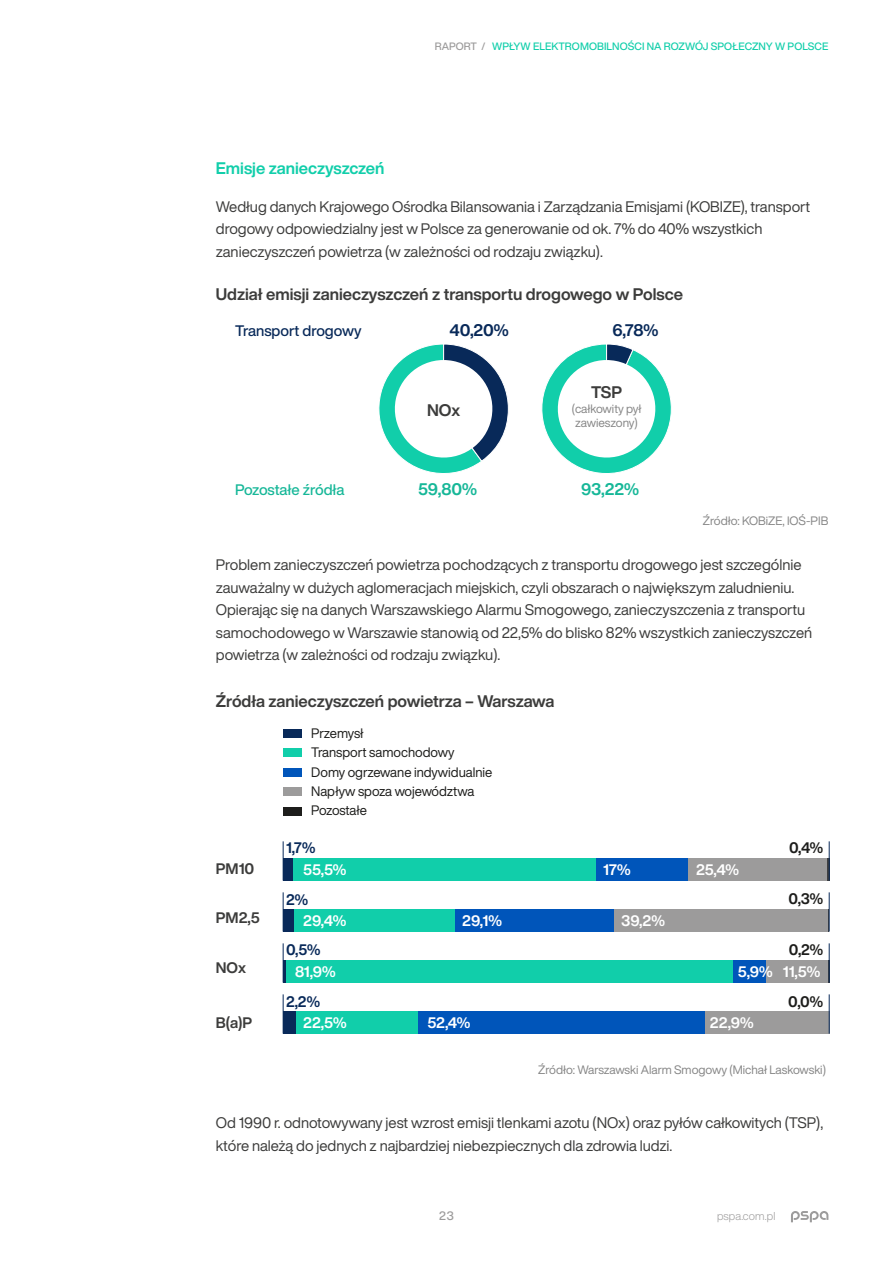
<style>
.page{position:relative;width:893px;height:1263px;background:#fff}
.page>*{position:absolute;margin:0;border:0;box-sizing:border-box;transform-origin:0 0}
.t1{font:700 16.5px "Helvetica Now Display";color:#3c3c3b}
.t2{font:700 16.5px "Helvetica Now Display";color:#11ceaa}
.t3{font:700 16.5px "Helvetica Now Display";color:#16b798}
.t4{font:700 16.5px "Helvetica Now Display";color:#082959}
.t5{font:15px/22.5px "Helvetica Now Display";color:#3c3c3b}
.t6{font:700 15px "Helvetica Now Display";letter-spacing:-.01em;color:#fff}
.t7{font:700 15px "Helvetica Now Display";letter-spacing:-.005em;color:#3c3c3b}
.t8{font:500 15px "Helvetica Now Display";color:#082959}
.t9{font:700 15px "Helvetica Now Display";color:#1d1d1b}
.t10{font:500 15px "Helvetica Now Display";letter-spacing:-.005em;color:#16b798}
.t11{font:700 15px "Helvetica Now Display";color:#082959}
.t12{font:13.5px/19.2px "Helvetica Now Display";color:#1d1d1b}
.t13{font:12px/13.5px "Helvetica Now Display";color:#868686}
.t14{font:500 12px "Helvetica Now Display";color:#9c9b9b}
.t15{font:300 11.25px "Helvetica Now Display";letter-spacing:.01em;color:#9c9b9b}
.t16{font:500 10.5px "Helvetica Now Display";letter-spacing:.01em;color:#11ceaa}
.s1{color:#9c9b9b}
</style>
<div class="page">
<svg style="left:541px;top:344px;width:131px;height:130px"></svg>
<svg style="left:378px;top:344px;width:131px;height:130px"></svg>
<hr style="left:827px;top:858px;width:2px;height:22px;background:#404040">
<hr style="left:827px;top:909px;width:2px;height:23px;background:#404040">
<svg style="left:828px;top:960px;width:1px;height:23px"></svg>
<div style="left:688px;top:858px;width:139px;height:22px;background:#9c9b9b"></div>
<div style="left:613px;top:909px;width:214px;height:23px;background:#9c9b9b"></div>
<div style="left:765px;top:960px;width:63px;height:23px;background:#9c9b9b"></div>
<div style="left:704px;top:1011px;width:125px;height:23px;background:#9c9b9b"></div>
<div style="left:595px;top:858px;width:93px;height:22px;background:#0055ba"></div>
<div style="left:455px;top:909px;width:158px;height:23px;background:#0055ba"></div>
<div style="left:733px;top:960px;width:32px;height:23px;background:#0055ba"></div>
<div style="left:418px;top:1011px;width:286px;height:23px;background:#0055ba"></div>
<div style="left:292px;top:858px;width:303px;height:22px;background:#11ceaa"></div>
<div style="left:294px;top:909px;width:161px;height:23px;background:#11ceaa"></div>
<div style="left:286px;top:960px;width:447px;height:23px;background:#11ceaa"></div>
<div style="left:295px;top:1011px;width:123px;height:23px;background:#11ceaa"></div>
<div style="left:283px;top:858px;width:9px;height:22px;background:#082959"></div>
<div style="left:283px;top:909px;width:11px;height:23px;background:#082959"></div>
<hr style="left:283px;top:960px;width:3px;height:23px;background:#082959">
<div style="left:283px;top:1011px;width:12px;height:23px;background:#082959"></div>
<div style="left:283px;top:729px;width:18px;height:8px;background:#082959"></div>
<div style="left:283px;top:749px;width:18px;height:8px;background:#11ceaa"></div>
<div style="left:283px;top:768px;width:18px;height:8px;background:#0055ba"></div>
<div style="left:283px;top:788px;width:18px;height:8px;background:#9c9b9b"></div>
<div style="left:283px;top:807px;width:18px;height:8px;background:#1d1d1b"></div>
<hr style="left:283px;top:841px;width:1px;height:39px;background:#082959">
<hr style="left:283px;top:943px;width:1px;height:39px;background:#082959">
<hr style="left:283px;top:994px;width:1px;height:39px;background:#082959">
<hr style="left:283px;top:892px;width:1px;height:39px;background:#082959">
<hr style="left:829px;top:841px;width:1px;height:39px;background:#082959">
<hr style="left:829px;top:943px;width:1px;height:39px;background:#082959">
<hr style="left:829px;top:994px;width:1px;height:39px;background:#082959">
<hr style="left:829px;top:892px;width:1px;height:39px;background:#082959">
<svg style="left:791px;top:1211px;width:37px;height:11px"></svg>
<p class="t16" style="left:435px;top:40px;width:395px"><span class="s1">RAPORT /</span> WPŁYW ELEKTROMOBILNOŚCI NA ROZWÓJ SPOŁECZNY W POLSCE</p>
<p class="t2" style="left:216px;top:157px;width:170px">Emisje zanieczyszczeń</p>
<p class="t5" style="left:216px;top:195px;width:596px">Według danych Krajowego Ośrodka Bilansowania i Zarządzania Emisjami (KOBIZE), transport drogowy odpowiedzialny jest w Polsce za generowanie od ok. 7% do 40% wszystkich zanieczyszczeń powietrza (w zależności od rodzaju związku).</p>
<p class="t1" style="left:216px;top:282px;width:469px">Udział emisji zanieczyszczeń z transportu drogowego w Polsce</p>
<p class="t8" style="left:235px;top:320px;width:128px">Transport drogowy</p>
<p class="t10" style="left:235px;top:479px;width:111px">Pozostałe źródła</p>
<p class="t4" style="left:450px;top:318px;width:61px">40,20%</p>
<p class="t4" style="left:613px;top:318px;width:47px">6,78%</p>
<p class="t1" style="left:427px;top:399px;width:35px">NOx</p>
<p class="t1" style="left:591px;top:380px;width:33px">TSP</p>
<p class="t13" style="left:572px;top:402px;width:71px">(całkowity pył zawieszony)</p>
<p class="t3" style="left:418px;top:477px;width:60px">59,80%</p>
<p class="t3" style="left:581px;top:477px;width:59px">93,22%</p>
<p class="t13" style="left:703px;top:514px;width:127px">Źródło: KOBiZE, IOŚ-PIB</p>
<p class="t5" style="left:216px;top:553px;width:598px">Problem zanieczyszczeń powietrza pochodzących z transportu drogowego jest szczególnie zauważalny w dużych aglomeracjach miejskich, czyli obszarach o największym zaludnieniu.<br>Opierając się na danych Warszawskiego Alarmu Smogowego, zanieczyszczenia z transportu samochodowego w Warszawie stanowią od 22,5% do blisko 82% wszystkich zanieczyszczeń powietrza (w zależności od rodzaju związku).</p>
<p class="t1" style="left:216px;top:690px;width:340px">Źródła zanieczyszczeń powietrza – Warszawa</p>
<p class="t12" style="left:311px;top:724px;width:54px">Przemysł</p>
<p class="t7" style="left:216px;top:858px;width:40px">PM10</p>
<p class="t7" style="left:216px;top:908px;width:45px">PM2,5</p>
<p class="t7" style="left:216px;top:957px;width:32px">NOx</p>
<p class="t7" style="left:216px;top:1012px;width:38px">B(a)P</p>
<p class="t12" style="left:311px;top:743px;width:183px">Transport samochodowy<br>Domy ogrzewane indywidualnie<br>Napływ spoza województwa<br>Pozostałe</p>
<p class="t11" style="left:286px;top:837px;width:31px">1,7%</p>
<p class="t11" style="left:286px;top:889px;width:24px">2%</p>
<p class="t11" style="left:286px;top:939px;width:36px">0,5%</p>
<p class="t11" style="left:286px;top:991px;width:35px">2,2%</p>
<p class="t6" style="left:303px;top:859px;width:45px">55,5%</p>
<p class="t6" style="left:303px;top:910px;width:45px">29,4%</p>
<p class="t6" style="left:295px;top:961px;width:42px">81,9%</p>
<p class="t6" style="left:303px;top:1012px;width:45px">22,5%</p>
<p class="t9" style="left:789px;top:837px;width:36px">0,4%</p>
<p class="t9" style="left:789px;top:888px;width:36px">0,3%</p>
<p class="t9" style="left:789px;top:939px;width:36px">0,2%</p>
<p class="t9" style="left:788px;top:991px;width:36px">0,0%</p>
<p class="t6" style="left:603px;top:859px;width:29px">17%</p>
<p class="t6" style="left:696px;top:859px;width:44px">25,4%</p>
<p class="t6" style="left:462px;top:910px;width:41px">29,1%</p>
<p class="t6" style="left:621px;top:910px;width:45px">39,2%</p>
<p class="t6" style="left:738px;top:961px;width:84px">5,9% 11,5%</p>
<p class="t6" style="left:427px;top:1012px;width:45px">52,4%</p>
<p class="t6" style="left:710px;top:1012px;width:45px">22,9%</p>
<p class="t13" style="left:538px;top:1063px;width:289px">Źródło: Warszawski Alarm Smogowy (Michał Laskowski)</p>
<p class="t5" style="left:216px;top:1111px;width:609px">Od 1990 r. odnotowywany jest wzrost emisji tlenkami azotu (NOx) oraz pyłów całkowitych (TSP), które należą do jednych z najbardziej niebezpiecznych dla zdrowia ludzi.</p>
<p class="t14" style="left:439px;top:1207px;width:17px">23</p>
<p class="t15" style="left:717px;top:1209px;width:60px">pspa.com.pl</p>
</div>
